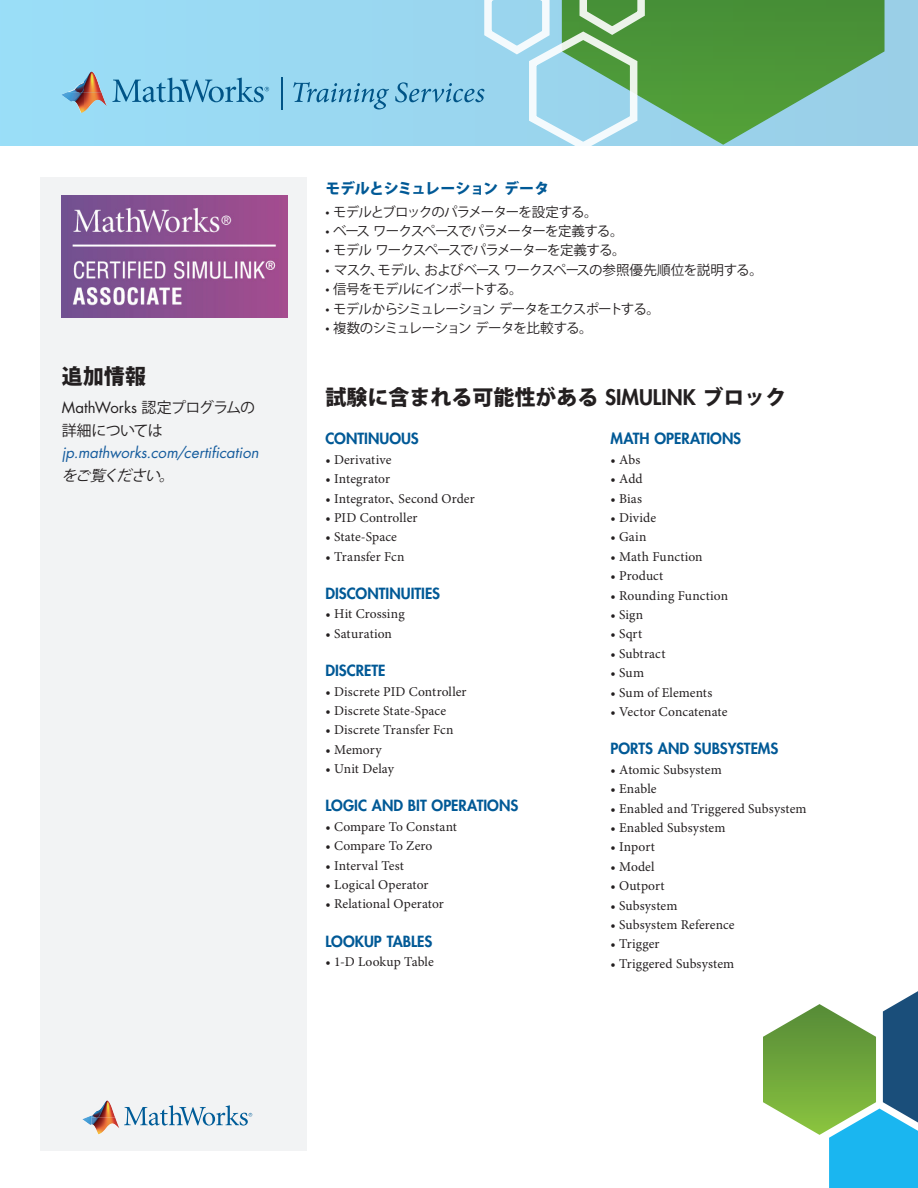
<style>
.page{position:relative;width:918px;height:1188px;background:#fff}
.page>*{position:absolute;margin:0;border:0;box-sizing:border-box;transform-origin:0 0}
.Section_H1{font:800 21px "Koz Go Pro";color:#231f20}
.t1{font:800 15px "Futura Std";color:#005996}
.t2{font:italic 15px/22.5px "Futura Std";color:#175d9e}
.CONTENTS{font:800 15px "Koz Go Pro";letter-spacing:-.03em;color:#005996}
.t3{font:13.5px "Minion Pro";letter-spacing:.005em;color:#231f20}
.t4{font:13.5px "Koz Go Pro";letter-spacing:-.07em;color:#231f20}
.t5{font:13.5px "Koz Go Pro";letter-spacing:-.05em;color:#231f20}
.t6{font:13.5px "Koz Go Pro";letter-spacing:-.04em;color:#231f20}
.s1{font-style:normal;color:#231f20}
.s2{font-family:"Koz Go Pro";font-style:normal;color:#231f20}
.s3{font-family:"Koz Go Pro";color:#231f20}
.s4{font-family:"Futura Std"}
.s5{font-family:"Koz Go Pro"}
</style>
<div class="page">
<div style="left:40px;top:177px;width:267px;height:974px;background:#f2f3f4"></div>
<img style="left:62px;top:196px;width:225px;height:122px">
<img style="left:91px;top:1101px;width:24px;height:16px">
<svg style="left:82px;top:1116px;width:9px;height:9px"></svg>
<img style="left:91px;top:1117px;width:28px;height:17px">
<svg style="left:124px;top:1105px;width:128px;height:21px"></svg>
<div style="left:0;top:0;width:918px;height:145px;background:#9adaf3"></div>
<svg style="left:646px;top:0;width:239px;height:145px"></svg>
<img style="left:68px;top:82px;width:16px;height:10px">
<img style="left:84px;top:72px;width:18px;height:20px">
<img style="left:62px;top:92px;width:45px;height:21px">
<svg style="left:112px;top:78px;width:157px;height:24px"></svg>
<hr style="left:281px;top:77px;width:1px;height:32px;background:#005487">
<svg style="left:293px;top:82px;width:96px;height:28px"></svg>
<svg style="left:395px;top:0;width:251px;height:146px"></svg>
<svg style="left:763px;top:991px;width:155px;height:197px"></svg>
<p class="Section_H1" style="left:62px;top:362px;width:86px">追加情報</p>
<p class="t2" style="left:62px;top:397px;width:198px"><span class="s1">MathWorks</span> <span class="s2">認定プログラムの詳細については</span>jp.mathworks.com/certification<span class="s3">をご覧ください。</span></p>
<p class="CONTENTS" style="left:326px;top:179px;width:225px">モデルとシミュレーションデータ</p>
<p class="t4" style="left:326px;top:203px;width:274px">• モデルとブロックのパラメーターを設定する。</p>
<p class="t4" style="left:326px;top:222px;width:300px">• ベースワークスペースでパラメーターを定義する。</p>
<p class="t4" style="left:326px;top:242px;width:302px">• モデルワークスペースでパラメーターを定義する。</p>
<p class="t5" style="left:326px;top:261px;width:439px">• マスク、モデル、およびベースワークスペースの参照優先順位を説明する。</p>
<p class="t4" style="left:326px;top:281px;width:199px">• 信号をモデルにインポートする。</p>
<p class="t4" style="left:326px;top:300px;width:336px">• モデルからシミュレーションデータをエクスポートする。</p>
<p class="t6" style="left:325px;top:319px;width:269px">• 複数のシミュレーションデータを比較する。</p>
<p class="Section_H1" style="left:326px;top:384px;width:462px">試験に含まれる可能性がある <span class="s4">SIMULINK</span> ブロック</p>
<h2 class="t1" style="left:326px;top:429px;width:95px">CONTINUOUS</h2>
<p class="t3" style="left:326px;top:451px;width:67px">• Derivative</p>
<p class="t3" style="left:326px;top:471px;width:66px">• Integrator</p>
<p class="t3" style="left:326px;top:490px;width:151px">• Integrator<span class="s5">、</span>Second Order</p>
<p class="t3" style="left:326px;top:510px;width:94px">• PID Controller</p>
<p class="t3" style="left:326px;top:529px;width:73px">• State-Space</p>
<p class="t3" style="left:326px;top:548px;width:80px">• Transfer Fcn</p>
<h2 class="t1" style="left:326px;top:584px;width:116px">DISCONTINUITIES</h2>
<p class="t3" style="left:326px;top:606px;width:81px">• Hit Crossing</p>
<p class="t3" style="left:326px;top:625px;width:68px">• Saturation</p>
<h2 class="t1" style="left:326px;top:661px;width:62px">DISCRETE</h2>
<p class="t3" style="left:326px;top:683px;width:143px">• Discrete PID Controller</p>
<p class="t3" style="left:326px;top:703px;width:122px">• Discrete State-Space</p>
<p class="t3" style="left:326px;top:722px;width:130px">• Discrete Transfer Fcn</p>
<p class="t3" style="left:326px;top:741px;width:58px">• Memory</p>
<p class="t3" style="left:326px;top:761px;width:70px">• Unit Delay</p>
<h2 class="t1" style="left:326px;top:796px;width:194px">LOGIC AND BIT OPERATIONS</h2>
<p class="t3" style="left:326px;top:818px;width:133px">• Compare To Constant</p>
<p class="t3" style="left:326px;top:838px;width:109px">• Compare To Zero</p>
<p class="t3" style="left:326px;top:857px;width:80px">• Interval Test</p>
<p class="t3" style="left:326px;top:877px;width:105px">• Logical Operator</p>
<p class="t3" style="left:326px;top:896px;width:120px">• Relational Operator</p>
<h2 class="t1" style="left:326px;top:932px;width:108px">LOOKUP TABLES</h2>
<p class="t3" style="left:326px;top:954px;width:110px">• 1-D Lookup Table</p>
<h2 class="t1" style="left:610px;top:429px;width:132px">MATH OPERATIONS</h2>
<p class="t3" style="left:610px;top:451px;width:31px">• Abs</p>
<p class="t3" style="left:610px;top:471px;width:34px">• Add</p>
<p class="t3" style="left:610px;top:490px;width:33px">• Bias</p>
<p class="t3" style="left:610px;top:510px;width:47px">• Divide</p>
<p class="t3" style="left:610px;top:529px;width:38px">• Gain</p>
<p class="t3" style="left:610px;top:548px;width:94px">• Math Function</p>
<p class="t3" style="left:610px;top:568px;width:54px">• Product</p>
<p class="t3" style="left:610px;top:587px;width:119px">• Rounding Function</p>
<p class="t3" style="left:610px;top:607px;width:34px">• Sign</p>
<p class="t3" style="left:610px;top:626px;width:33px">• Sqrt</p>
<p class="t3" style="left:610px;top:645px;width:56px">• Subtract</p>
<p class="t3" style="left:610px;top:665px;width:35px">• Sum</p>
<p class="t3" style="left:610px;top:684px;width:103px">• Sum of Elements</p>
<p class="t3" style="left:610px;top:704px;width:119px">• Vector Concatenate</p>
<h2 class="t1" style="left:610px;top:739px;width:169px">PORTS AND SUBSYSTEMS</h2>
<p class="t3" style="left:610px;top:761px;width:113px">• Atomic Subsystem</p>
<p class="t3" style="left:610px;top:781px;width:48px">• Enable</p>
<p class="t3" style="left:610px;top:800px;width:198px">• Enabled and Triggered Subsystem</p>
<p class="t3" style="left:610px;top:820px;width:116px">• Enabled Subsystem</p>
<p class="t3" style="left:610px;top:839px;width:46px">• Inport</p>
<p class="t3" style="left:610px;top:858px;width:46px">• Model</p>
<p class="t3" style="left:610px;top:878px;width:56px">• Outport</p>
<p class="t3" style="left:610px;top:897px;width:68px">• Subsystem</p>
<p class="t3" style="left:610px;top:917px;width:126px">• Subsystem Reference</p>
<p class="t3" style="left:610px;top:936px;width:51px">• Trigger</p>
<p class="t3" style="left:610px;top:955px;width:125px">• Triggered Subsystem</p>
</div>
